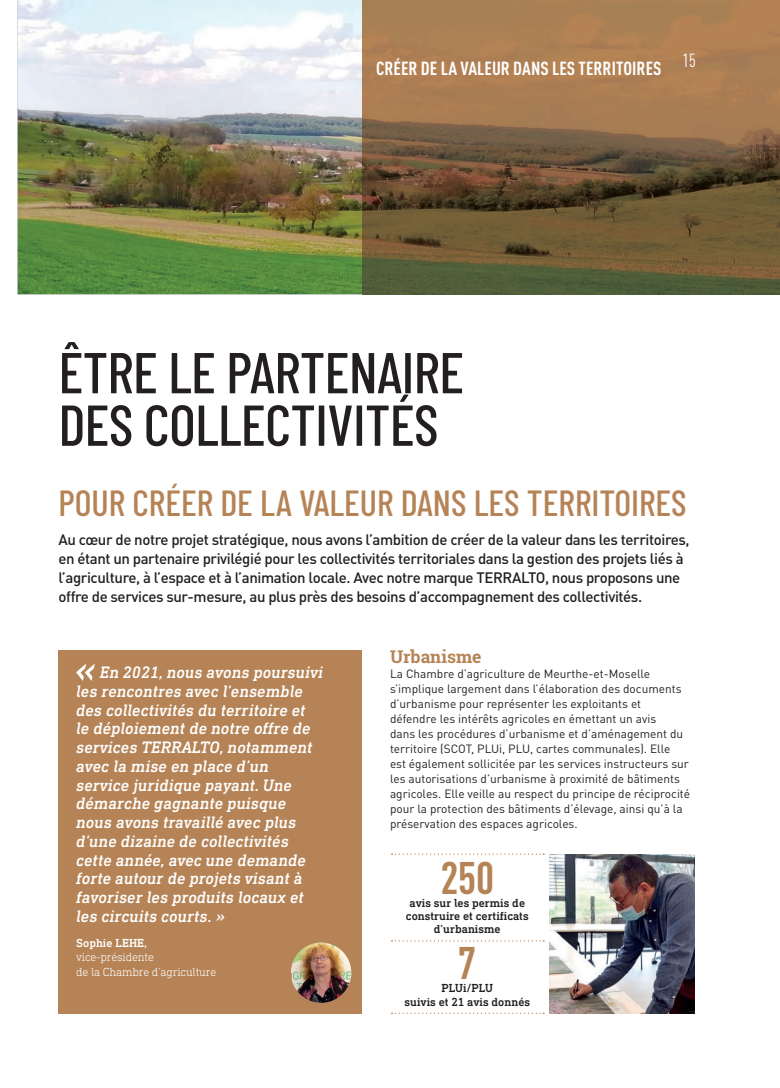
<style>
.page{position:relative;width:780px;height:1088px;background:#fff}
.page>*{position:absolute;margin:0;border:0;box-sizing:border-box;transform-origin:0 0}
.t1{font:500 57.5px/52.5px "Barlow Condensed";letter-spacing:-.01em;color:#231f20}
.t2{font:700 condensed 45px "DINOT";color:#b58355}
.t3{font:500 36.25px "Barlow Condensed";color:#b58355}
.t4{font:700 condensed 18.75px "DINOT";letter-spacing:.005em;color:#fff}
.t5{font:700 17.5px "Roboto Slab";color:#b58355}
.t6{font:italic 500 16.88px/18.8px "DIN Next Slab Pro";letter-spacing:.01em;color:#fff}
.t7{font:500 15px/18.8px "DINOT";letter-spacing:-.025em;color:#231f20}
.t8{font:11.88px/15px "DINOT";color:#231f20}
.t9{font:500 11.88px/13.1px "DIN Next Slab Pro";color:#231f20;text-align:center}
.t10{font:300 11.88px/14.4px "DIN Next Slab Pro";letter-spacing:-.015em;color:#fff}
.t11{font:500 11.88px "DIN Next Slab Pro";color:#fff}
</style>
<div class="page">
<div style="left:58px;top:650px;width:304px;height:363px;background:#b58355"></div>
<svg style="left:76px;top:664px;width:19px;height:17px"></svg>
<img style="left:291px;top:943px;width:60px;height:60px;border-radius:30px">
<svg style="left:391px;top:853px;width:153px;height:2px"></svg>
<svg style="left:391px;top:940px;width:153px;height:1px"></svg>
<svg style="left:391px;top:1013px;width:153px;height:1px"></svg>
<img style="left:549px;top:854px;width:145px;height:159px">
<img style="left:18px;top:0;width:344px;height:294px">
<img style="left:362px;top:0;width:418px;height:294px">
<h3 class="t4" style="left:376px;top:57px;width:321px">CRÉER DE LA VALEUR DANS LES TERRITOIRES <sup>15</sup></h3>
<h1 class="t1" style="left:58px;top:342px;width:407px">ÊTRE LE PARTENAIRE<br>DES COLLECTIVITÉS</h1>
<h3 class="t3" style="left:58px;top:477px;width:629px">POUR CRÉER DE LA VALEUR DANS LES TERRITOIRES</h3>
<p class="t7" style="left:58px;top:530px;width:632px">Au cœur de notre projet stratégique, nous avons l’ambition de créer de la valeur dans les territoires, en étant un partenaire privilégié pour les collectivités territoriales dans la gestion des projets liés à l’agriculture, à l’espace et à l’animation locale. Avec notre marque TERRALTO, nous proposons une offre de services sur-mesure, au plus près des besoins d’accompagnement des collectivités.</p>
<p class="t6" style="left:76px;top:663px;width:248px;text-indent:23px">En 2021, nous avons poursuivi les rencontres avec l’ensemble des collectivités du territoire et<br>le déploiement de notre offre de services TERRALTO, notamment avec la mise en place d’un service juridique payant. Une démarche gagnante puisque nous avons travaillé avec plus d’une dizaine de collectivités cette année, avec une demande forte autour de projets visant à favoriser les produits locaux et les circuits courts. »</p>
<p class="t11" style="left:76px;top:936px;width:72px">Sophie LEHE,</p>
<p class="t10" style="left:76px;top:950px;width:141px">vice-présidente<br>de la Chambre d’agriculture</p>
<h3 class="t5" style="left:390px;top:644px;width:93px">Urbanisme</h3>
<p class="t8" style="left:390px;top:666px;width:301px">La Chambre d’agriculture de Meurthe-et-Moselle s’implique largement dans l’élaboration des documents d’urbanisme pour représenter les exploitants et défendre les intérêts agricoles en émettant un avis<br>dans les procédures d’urbanisme et d’aménagement du territoire (SCOT, PLUi, PLU, cartes communales). Elle<br>est également sollicitée par les services instructeurs sur les autorisations d’urbanisme à proximité de bâtiments agricoles. Elle veille au respect du principe de réciprocité pour la protection des bâtiments d’élevage, ainsi qu’à la préservation des espaces agricoles.</p>
<h2 class="t2" style="left:440px;top:850px;width:55px">250</h2>
<p class="t9" style="left:406px;top:896px;width:124px">avis sur les permis de construire et certificats d’urbanisme</p>
<h2 class="t2" style="left:458px;top:936px;width:20px">7</h2>
<p class="t9" style="left:404px;top:982px;width:127px">PLUi/PLU<br>suivis et 21 avis donnés</p>
</div>
